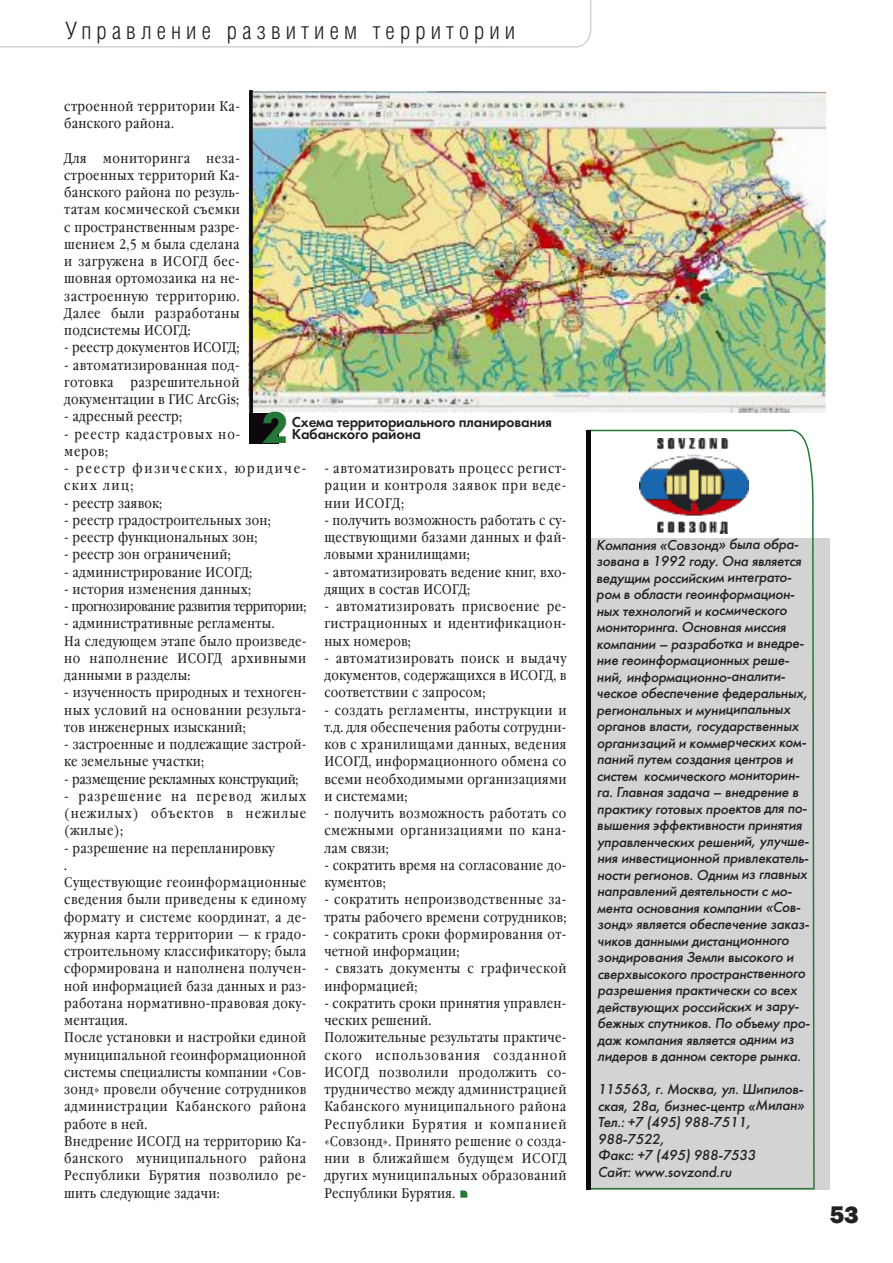
<style>
.page{position:relative;width:893px;height:1263px;background:#fff}
.page>*{position:absolute;margin:0;border:0;box-sizing:border-box;transform-origin:0 0}
.t1{font:43.5px "Futuris XC";color:#257738}
.t2{font:800 24.75px "Franklin Gothic";color:#222225}
.t3{font:300 24px "Helios Cond";letter-spacing:.215em;color:#222225}
.t4{font:italic 15px/16.5px "Futura Medium C";letter-spacing:-.015em;color:#222225}
.t5{font:15px/12px "Futura Demi C";letter-spacing:-.015em;color:#222225}
.t6{font:13.95px/17.2px "Garamond Book Narrow C";letter-spacing:.02em;color:#222225}
.t7{font:13.95px "Garamond Book Narrow C";letter-spacing:-.025em;color:#222225}
.t8{font:13.95px/17.2px "Garamond Book Narrow C";letter-spacing:.12em;color:#222225}
.t9{font:13.95px "Garamond Book Narrow C";letter-spacing:-.015em;color:#222225}
.t10{font:13.95px/17.2px "Garamond Book Narrow C";letter-spacing:.07em;color:#222225}
</style>
<div class="page">
<svg style="left:0;top:0;width:592px;height:48px"></svg>
<svg style="left:460px;top:1190px;width:7px;height:8px"></svg>
<img style="left:253px;top:91px;width:573px;height:322px">
<div style="left:250px;top:413px;width:29px;height:30px;background:#0f070e"></div>
<svg style="left:249px;top:90px;width:4px;height:354px"></svg>
<div style="left:589px;top:538px;width:240px;height:652px;background:#d3d3d3"></div>
<svg style="left:587px;top:429px;width:228px;height:760px"></svg>
<hr style="left:586px;top:431px;width:4px;height:759px;background:#0f070e">
<div style="left:621px;top:434px;width:150px;height:102px;background:#fff"></div>
<img style="left:640px;top:439px;width:108px;height:94px">
<h3 class="t3" style="left:66px;top:21px;width:451px">Управление развитием территории</h3>
<p class="t6" style="left:64px;top:97px;width:177px">строенной территории Ка&shy;банского района.</p>
<p class="t6" style="left:64px;top:149px;width:177px;text-align:justify">Для мониторинга неза&shy;строенных территорий Ка&shy;банского района по резуль&shy;татам космической съемки с пространственным разре&shy;шением 2,5 м была сделана и загружена в ИСОГД бес&shy;шовная ортомозаика на не&shy;застроенную территорию.<br>Далее были разработаны подсистемы ИСОГД:</p>
<p class="t6" style="left:64px;top:339px;width:177px">- реестр документов ИСОГД;</p>
<p class="t6" style="left:64px;top:356px;width:177px;text-align:justify">- автоматизированная под&shy;готовка разрешительной документации в ГИС ArcGis;</p>
<p class="t6" style="left:64px;top:408px;width:119px">- адресный реестр;</p>
<p class="t10" style="left:64px;top:425px;width:178px">- реестр кадастровых но&shy;меров;</p>
<p class="t8" style="left:64px;top:460px;width:244px">- реестр физических, юридиче&shy;ских лиц;</p>
<p class="t6" style="left:64px;top:494px;width:99px">- реестр заявок;</p>
<p class="t6" style="left:64px;top:511px;width:208px">- реестр градостроительных зон;</p>
<p class="t6" style="left:64px;top:529px;width:195px">- реестр функциональных зон;</p>
<p class="t6" style="left:64px;top:546px;width:168px">- реестр зон ограничений;</p>
<p class="t6" style="left:64px;top:563px;width:189px">- администрирование ИСОГД;</p>
<p class="t6" style="left:64px;top:580px;width:188px">- история изменения данных;</p>
<p class="t7" style="left:64px;top:598px;width:244px">- прогнозирование развития территории;</p>
<p class="t6" style="left:64px;top:615px;width:244px">- административные регламенты.<br>На следующем этапе было произведе&shy;но наполнение ИСОГД архивными данными в разделы:</p>
<p class="t6" style="left:64px;top:684px;width:244px;text-align:justify">- изученность природных и техноген&shy;ных условий на основании результа&shy;тов инженерных изысканий;</p>
<p class="t6" style="left:64px;top:736px;width:244px">- застроенные и подлежащие застрой&shy;ке земельные участки;</p>
<p class="t9" style="left:64px;top:771px;width:236px">- размещение рекламных конструкций;</p>
<p class="t6" style="left:64px;top:787px;width:244px;text-align:justify">- разрешение на перевод жилых (нежилых) объектов в нежилые (жилые);</p>
<p class="t6" style="left:64px;top:839px;width:244px">- разрешение на перепланировку<br>.<br>Существующие геоинформационные сведения были приведены к единому формату и системе координат, а де&shy;журная карта территории — к градо&shy;строительному классификатору; была сформирована и наполнена получен&shy;ной информацией база данных и раз&shy;работана нормативно-правовая доку&shy;ментация.<br>После установки и настройки единой муниципальной геоинформационной системы специалисты компании «Сов&shy;зонд» провели обучение сотрудников администрации Кабанского района работе в ней.<br>Внедрение ИСОГД на территорию Ка&shy;банского муниципального района<br>Республики Бурятия позволило ре&shy;шить следующие задачи:</p>
<h1 class="t1" style="left:262px;top:402px;width:27px">2</h1>
<p class="t5" style="left:292px;top:416px;width:262px">Схема территориального планирования<br>Кабанского района</p>
<p class="t6" style="left:324px;top:460px;width:244px;text-align:justify">- автоматизировать процесс регист&shy;рации и контроля заявок при веде&shy;нии ИСОГД;</p>
<p class="t6" style="left:324px;top:511px;width:244px;text-align:justify">- получить возможность работать с су&shy;ществующими базами данных и фай&shy;ловыми хранилищами;</p>
<p class="t6" style="left:324px;top:563px;width:244px">- автоматизировать ведение книг, вхо&shy;дящих в состав ИСОГД;</p>
<p class="t6" style="left:324px;top:598px;width:244px;text-align:justify">- автоматизировать присвоение ре&shy;гистрационных и идентификацион&shy;ных номеров;</p>
<p class="t6" style="left:324px;top:649px;width:244px;text-align:justify">- автоматизировать поиск и выдачу документов, содержащихся в ИСОГД, в соответствии с запросом;</p>
<p class="t6" style="left:324px;top:701px;width:244px;text-align:justify">- создать регламенты, инструкции и т.д. для обеспечения работы сотрудни&shy;ков с хранилищами данных, ведения ИСОГД, информационного обмена со всеми необходимыми организациями и системами;</p>
<p class="t6" style="left:324px;top:805px;width:244px;text-align:justify">- получить возможность работать со смежными организациями по кана&shy;лам связи;</p>
<p class="t6" style="left:324px;top:856px;width:244px">- сократить время на согласование до&shy;кументов;</p>
<p class="t6" style="left:324px;top:891px;width:244px">- сократить непроизводственные за&shy;траты рабочего времени сотрудников;</p>
<p class="t6" style="left:324px;top:925px;width:244px">- сократить сроки формирования от&shy;четной информации;</p>
<p class="t6" style="left:324px;top:960px;width:244px">- связать документы с графической информацией;</p>
<p class="t6" style="left:324px;top:994px;width:244px">- сократить сроки принятия управлен&shy;ческих решений.<br>Положительные результаты практиче&shy;ского использования созданной<br>ИСОГД позволили продолжить со&shy;трудничество между администрацией<br>Кабанского муниципального района<br>Республики Бурятия и компанией «Совзонд». Принято решение о созда&shy;нии в ближайшем будущем ИСОГД других муниципальных образований<br>Республики Бурятия.</p>
<p class="t4" style="left:596px;top:536px;width:214px">Компания «Совзонд» была обра&shy;зована в 1992 году. Она является ведущим российским интеграто&shy;ром в области геоинформацион&shy;ных технологий и космического мониторинга. Основная миссия компании – разработка и внедре&shy;ние геоинформационных реше&shy;ний, информационно-аналити&shy;ческое обеспечение федеральных, региональных и муниципальных органов власти, государственных организаций и коммерческих ком&shy;паний путем создания центров и систем космического мониторин&shy;га. Главная задача – внедрение в практику готовых проектов для по&shy;вышения эффективности принятия управленческих решений, улучше&shy;ния инвестиционной привлекатель&shy;ности регионов. Одним из главных направлений деятельности с мо&shy;мента основания компании «Сов&shy;зонд» является обеспечение заказ&shy;чиков данными дистанционного зондирования Земли высокого и сверхвысокого пространственного разрешения практически со всех действующих российских и зару&shy;бежных спутников. По объему про&shy;даж компания является одним из лидеров в данном секторе рынка.</p>
<p class="t4" style="left:598px;top:1081px;width:208px">115563, г. Москва, ул. Шипилов&shy;ская, 28а, бизнес-центр «Милан»<br>Тел.: +7 (495) 988-7511,<br>988-7522,<br>Факс: +7 (495) 988-7533<br>Сайт: www.sovzond.ru</p>
<h2 class="t2" style="left:830px;top:1200px;width:31px">53</h2>
</div>
